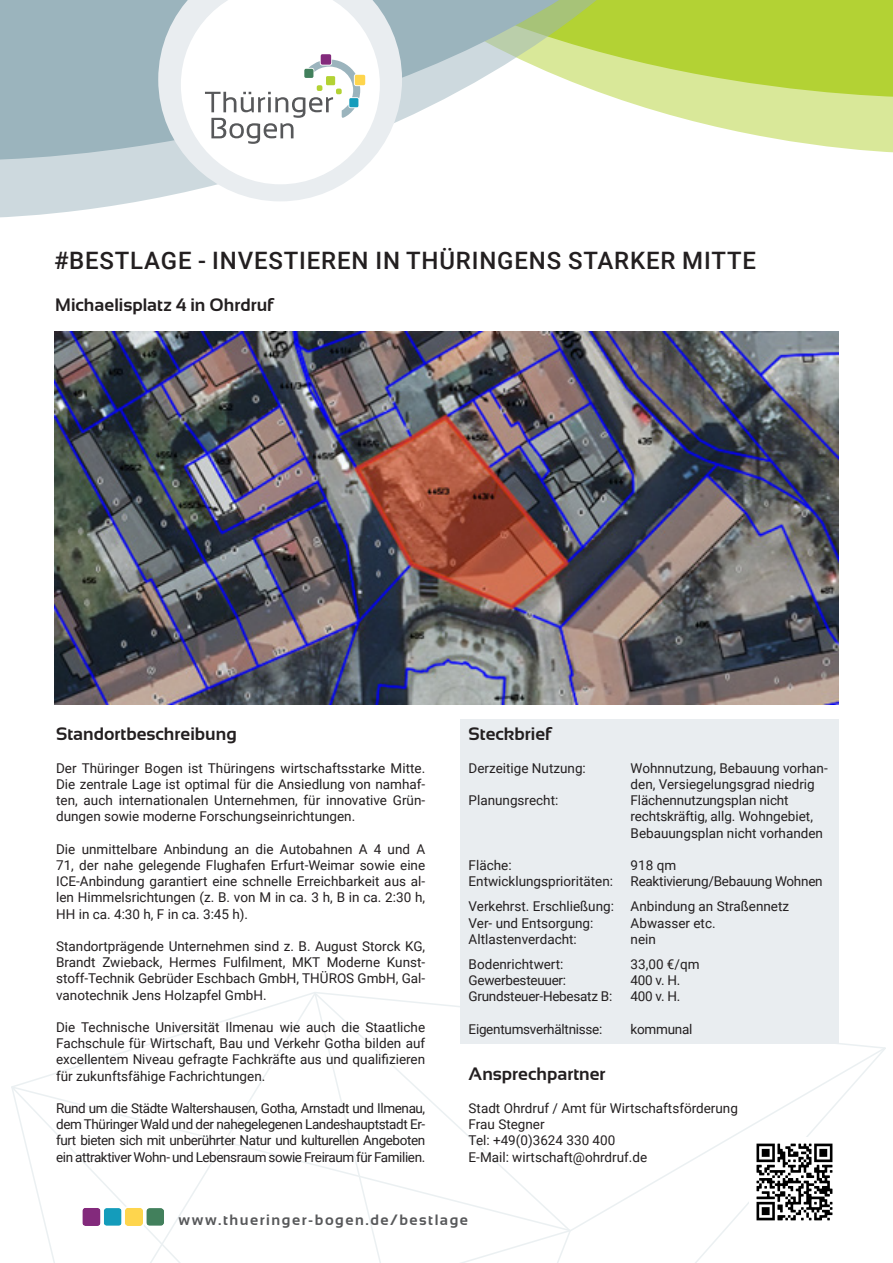
<style>
.page{position:relative;width:893px;height:1263px;background:#fff}
.page>*{position:absolute;margin:0;border:0;box-sizing:border-box;transform-origin:0 0}
.t1{font:500 24px "Roboto";letter-spacing:.035em;color:#231f20}
.t2{font:700 18px "Sansation";color:#231f20}
.t3{font:700 15px "Sansation";letter-spacing:.1em;color:#57585a}
.t4{font:13.5px/16.2px "Roboto";color:#231f20;text-align:justify}
.t5{font:13.5px "Roboto";letter-spacing:-.02em;color:#231f20}
</style>
<div class="page">
<svg style="left:78px;top:992px;width:495px;height:93px"></svg>
<svg style="left:11px;top:1085px;width:559px;height:178px"></svg>
<svg style="left:313px;top:992px;width:136px;height:271px"></svg>
<svg style="left:569px;top:1046px;width:317px;height:187px"></svg>
<svg style="left:666px;top:103px;width:227px;height:50px;fill:#d9e899"></svg>
<svg style="left:666px;top:0;width:227px;height:103px;background:#b9d545"></svg>
<svg style="left:0;top:0;width:666px;height:218px"></svg>
<svg style="left:0;top:0;width:645px;height:167px"></svg>
<svg style="left:158px;top:0;width:244px;height:201px;fill:#e9edf0"></svg>
<svg style="left:181px;top:0;width:199px;height:184px"></svg>
<div style="left:321px;top:54px;width:10px;height:11px;background:#832a7c;border-radius:2px"></div>
<div style="left:355px;top:75px;width:10px;height:10px;background:#fed54d;border-radius:2px"></div>
<div style="left:349px;top:98px;width:9px;height:9px;background:#149cbb"></div>
<div style="left:304px;top:69px;width:9px;height:9px;background:#42805c;border-radius:2px"></div>
<div style="left:460px;top:719px;width:379px;height:324px;background:#e9edf0"></div>
<img style="left:750px;top:1137px;width:89px;height:90px">
<svg style="left:81px;top:1206px;width:85px;height:21px"></svg>
<img style="left:54px;top:332px;width:785px;height:373px">
<p class="t1" style="left:54px;top:244px;width:703px">#BESTLAGE - INVESTIEREN IN THÜRINGENS STARKER MITTE</p>
<p class="t2" style="left:55px;top:294px;width:219px">Michaelisplatz 4 in Ohrdruf</p>
<p class="t2" style="left:56px;top:724px;width:182px">Standortbeschreibung</p>
<p class="t4" style="left:56px;top:759px;width:371px">Der Thüringer Bogen ist Thüringens wirtschaftsstarke Mitte.<br>Die zentrale Lage ist optimal für die Ansiedlung von namhaf&shy;ten, auch internationalen Unternehmen, für innovative Grün&shy;dungen sowie moderne Forschungseinrichtungen.</p>
<p class="t4" style="left:56px;top:840px;width:371px">Die unmittelbare Anbindung an die Autobahnen A 4 und A 71, der nahe gelegende Flughafen Erfurt-Weimar sowie eine ICE-Anbindung garantiert eine schnelle Erreichbarkeit aus al&shy;len Himmelsrichtungen (z. B. von M in ca. 3 h, B in ca. 2:30 h, HH in ca. 4:30 h, F in ca. 3:45 h).</p>
<p class="t4" style="left:56px;top:937px;width:371px">Standortprägende Unternehmen sind z. B. August Storck KG, Brandt Zwieback, Hermes Fulfilment, MKT Moderne Kunst&shy;stoff-Technik Gebrüder Eschbach GmbH, THÜROS GmbH, Gal&shy;vanotechnik Jens Holzapfel GmbH.</p>
<p class="t4" style="left:56px;top:1018px;width:371px">Die Technische Universität Ilmenau wie auch die Staatliche Fachschule für Wirtschaft, Bau und Verkehr Gotha bilden auf excellentem Niveau gefragte Fachkräfte aus und qualifizieren für zukunftsfähige Fachrichtungen.</p>
<p class="t4" style="left:56px;top:1099px;width:371px">Rund um die Städte Waltershausen, Gotha, Arnstadt und Ilmenau, dem Thüringer Wald und der nahegelegenen Landeshauptstadt Er&shy;furt bieten sich mit unberührter Natur und kulturellen Angeboten ein attraktiver Wohn- und Lebensraum sowie Freiraum für Familien.</p>
<p class="t2" style="left:469px;top:724px;width:84px">Steckbrief</p>
<p class="t4" style="left:469px;top:759px;width:119px">Derzeitige Nutzung:</p>
<p class="t4" style="left:631px;top:759px;width:199px">Wohnnutzung, Bebauung vorhan&shy;den, Versiegelungsgrad niedrig</p>
<p class="t4" style="left:469px;top:792px;width:91px">Planungsrecht:</p>
<p class="t4" style="left:631px;top:792px;width:194px;text-align:left">Flächennutzungsplan nicht rechtskräftig, allg. Wohngebiet,<br>Bebauungsplan nicht vorhanden</p>
<p class="t4" style="left:469px;top:856px;width:45px">Fläche:</p>
<p class="t4" style="left:631px;top:856px;width:47px">918 qm</p>
<p class="t4" style="left:469px;top:873px;width:146px">Entwicklungsprioritäten:</p>
<p class="t5" style="left:631px;top:872px;width:194px">Reaktivierung/Bebauung Wohnen</p>
<p class="t4" style="left:469px;top:898px;width:322px">Verkehrst. Erschließung: Anbindung an Straßennetz</p>
<p class="t4" style="left:469px;top:914px;width:126px">Ver- und Entsorgung:</p>
<p class="t4" style="left:631px;top:914px;width:87px">Abwasser etc.</p>
<p class="t4" style="left:469px;top:930px;width:110px">Altlastenverdacht:</p>
<p class="t4" style="left:631px;top:930px;width:27px">nein</p>
<p class="t4" style="left:469px;top:955px;width:96px">Bodenrichtwert:</p>
<p class="t4" style="left:631px;top:955px;width:70px">33,00 €/qm</p>
<p class="t5" style="left:469px;top:971px;width:99px">Gewerbesteuuer:</p>
<p class="t4" style="left:631px;top:972px;width:51px">400 v. H.</p>
<p class="t5" style="left:469px;top:987px;width:145px">Grundsteuer-Hebesatz B:</p>
<p class="t4" style="left:631px;top:988px;width:51px">400 v. H.</p>
<p class="t5" style="left:469px;top:1019px;width:135px">Eigentumsverhältnisse:</p>
<p class="t5" style="left:631px;top:1019px;width:63px">kommunal</p>
<p class="t2" style="left:469px;top:1064px;width:138px">Ansprechpartner</p>
<p class="t4" style="left:469px;top:1099px;width:271px;text-align:left">Stadt Ohrdruf / Amt für Wirtschaftsförderung<br>Frau Stegner<br>Tel: +49(0)3624 330 400<br>E-Mail: wirtschaft@ohrdruf.de</p>
<p class="t3" style="left:179px;top:1212px;width:291px">www.thueringer-bogen.de/bestlage</p>
</div>
